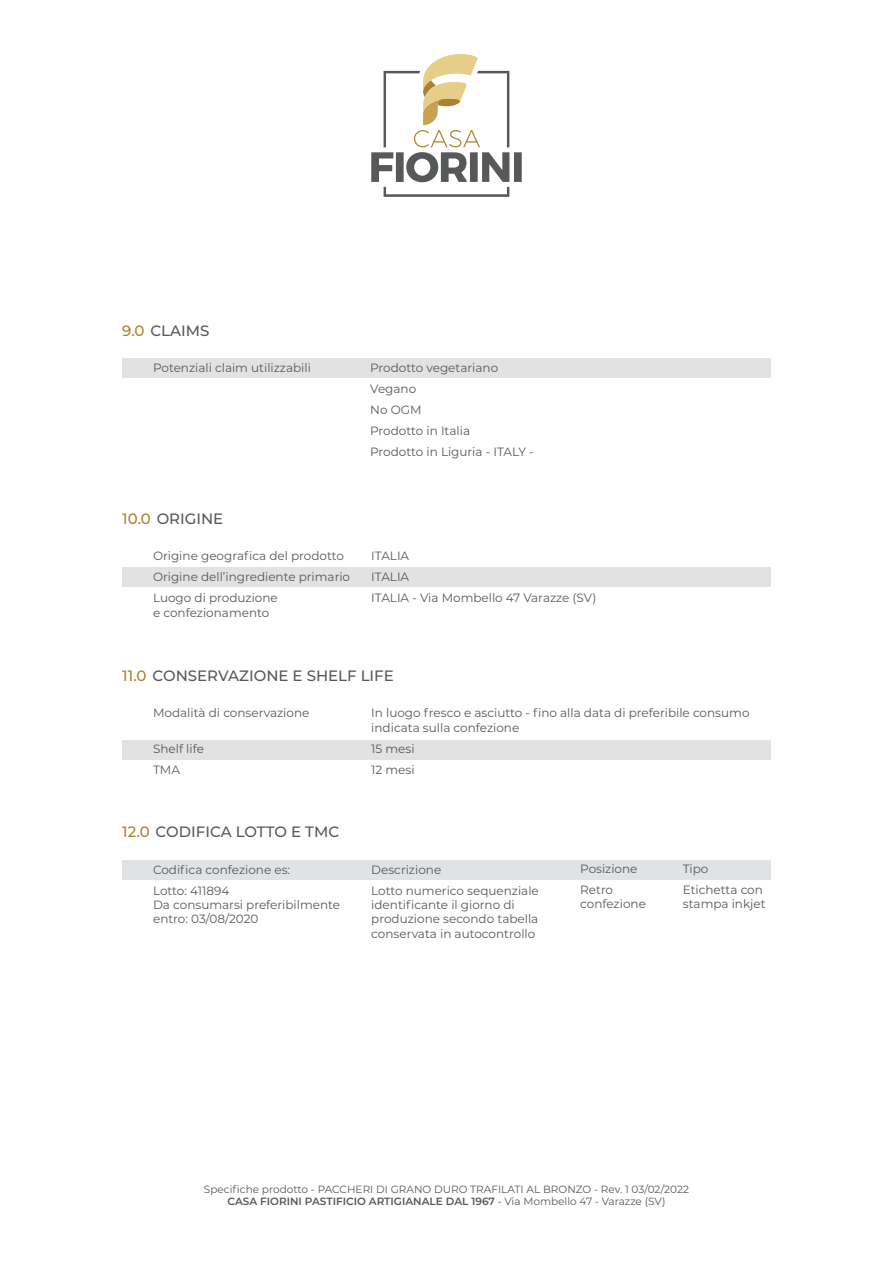
<style>
.page{position:relative;width:893px;height:1263px;background:#fff}
.page>*{position:absolute;margin:0;border:0;box-sizing:border-box;transform-origin:0 0}
.t1{font:500 15px "Montserrat";color:#57585a}
.t2{font:12px/21px "Montserrat";color:#57585a}
.t3{font:10.5px/12.6px "Montserrat";color:#57585a;text-align:center}
.s1{color:#aa8230}
.s2{font-weight:600}
</style>
<div class="page">
<div style="left:122px;top:740px;width:649px;height:20px;background:#e1e2e4"></div>
<div style="left:122px;top:359px;width:649px;height:19px;background:#e1e2e4"></div>
<div style="left:122px;top:568px;width:649px;height:19px;background:#e1e2e4"></div>
<div style="left:122px;top:860px;width:649px;height:19px;background:#e1e2e4"></div>
<svg style="left:371px;top:54px;width:151px;height:143px"></svg>
<p class="t1" style="left:122px;top:320px;width:89px"><span class="s1">9.0</span> CLAIMS</p>
<p class="t2" style="left:153px;top:357px;width:159px">Potenziali claim utilizzabili</p>
<p class="t2" style="left:370px;top:357px;width:165px">Prodotto vegetariano<br>Vegano<br>No OGM<br>Prodotto in Italia<br>Prodotto in Liguria - ITALY -</p>
<p class="t1" style="left:122px;top:508px;width:103px"><span class="s1">10.0</span> ORIGINE</p>
<p class="t2" style="left:153px;top:545px;width:199px">Origine geografica del prodotto<br>Origine dell’ingrediente primario<br>Luogo di produzione</p>
<p class="t2" style="left:153px;top:601px;width:118px">e confezionamento</p>
<p class="t2" style="left:371px;top:545px;width:227px">ITALIA<br>ITALIA<br>ITALIA - Via Mombello 47 Varazze (SV)</p>
<p class="t1" style="left:122px;top:665px;width:273px"><span class="s1">11.0</span> CONSERVAZIONE E SHELF LIFE</p>
<p class="t2" style="left:153px;top:702px;width:158px">Modalità di conservazione</p>
<p class="t2" style="left:153px;top:738px;width:52px">Shelf life<br>TMA</p>
<p class="t1" style="left:122px;top:821px;width:218px"><span class="s1">12.0</span> CODIFICA LOTTO E TMC</p>
<p class="t2" style="left:153px;top:858px;width:139px">Codifica confezione es:<br>Lotto: 411894</p>
<p class="t2" style="left:153px;top:897px;width:188px;line-height:14.4px">Da consumarsi preferibilmente entro: 03/08/2020</p>
<p class="t2" style="left:371px;top:705px;width:380px;line-height:14.4px">In luogo fresco e asciutto - fino alla data di preferibile consumo indicata sulla confezione</p>
<p class="t2" style="left:371px;top:738px;width:45px">15 mesi<br>12 mesi</p>
<p class="t2" style="left:371px;top:858px;width:169px">Descrizione<br>Lotto numerico sequenziale</p>
<p class="t2" style="left:371px;top:897px;width:169px;line-height:14.4px">identificante il giorno di produzione secondo tabella conservata in autocontrollo</p>
<p class="t2" style="left:580px;top:858px;width:59px">Posizione<br>Retro</p>
<p class="t2" style="left:580px;top:893px;width:67px">confezione</p>
<p class="t2" style="left:683px;top:858px;width:82px">Tipo<br>Etichetta con</p>
<p class="t2" style="left:683px;top:893px;width:84px">stampa inkjet</p>
<p class="t3" style="left:204px;top:1182px;width:486px">Specifiche prodotto - PACCHERI DI GRANO DURO TRAFILATI AL BRONZO - Rev. 1 03/02/2022<br><span class="s2">CASA FIORINI PASTIFICIO ARTIGIANALE DAL 1967</span> - Via Mombello 47 - Varazze (SV)</p>
</div>
